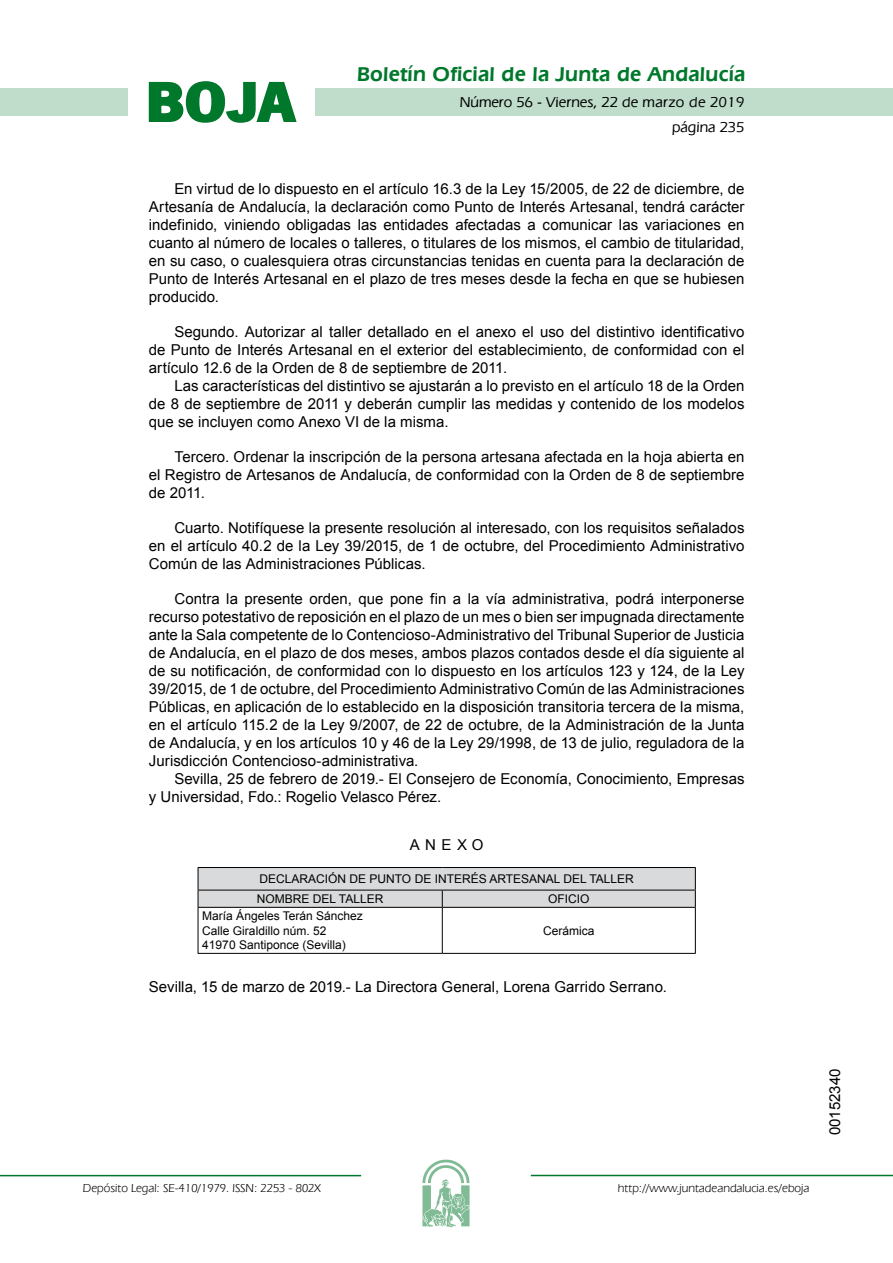
<style>
.page{position:relative;width:893px;height:1263px;background:#fff}
.page>*{position:absolute;margin:0;border:0;box-sizing:border-box;transform-origin:0 0}
.t1{font:700 57.75px "News Got T";color:#00782c;scale:1.14 1}
.t2{font:600 21px "Eras IT Cby BT";letter-spacing:.01em;color:#00782c}
.t3{font:15px/18px "Arial";color:#000;text-align:justify}
.t4{font:500 15px/24.5px "Eras IT Cby BT";color:#000;text-align:right}
.t5{font:12px/14.4px "Arial";color:#000}
.t6{font:12px "Eras IT Cby BT";color:#000}
</style>
<div class="page">
<div style="left:315px;top:88px;width:577px;height:28px;background:#bfddca"></div>
<div style="left:0;top:88px;width:128px;height:28px;background:#bfddca"></div>
<hr style="left:0;top:1175px;width:361px;height:1px;background:#00782c">
<svg style="left:422px;top:1159px;width:47px;height:68px"></svg>
<hr style="left:531px;top:1175px;width:361px;height:1px;background:#00782c">
<svg style="left:148px;top:81px;width:149px;height:42px"></svg>
<hr style="left:198px;top:867px;width:244px;height:1px;background:#000">
<hr style="left:442px;top:867px;width:253px;height:1px;background:#000">
<svg style="left:198px;top:868px;width:498px;height:39px;background:#d1d2d3"></svg>
<hr style="left:198px;top:907px;width:244px;height:1px;background:#000">
<hr style="left:198px;top:908px;width:1px;height:45px;background:#000">
<hr style="left:442px;top:907px;width:253px;height:1px;background:#000">
<hr style="left:442px;top:908px;width:1px;height:45px;background:#000">
<hr style="left:695px;top:908px;width:1px;height:45px;background:#000">
<hr style="left:198px;top:953px;width:244px;height:1px;background:#000">
<hr style="left:442px;top:953px;width:253px;height:1px;background:#000">
<h1 class="t1" style="left:145px;top:68px;width:133px">BOJA</h1>
<h2 class="t2" style="left:357px;top:62px;width:390px">Boletín Oficial de la Junta de Andalucía</h2>
<p class="t4" style="left:460px;top:90px;width:286px">Número 56 - Viernes, 22 de marzo de 2019 página 235</p>
<p class="t3" style="left:149px;top:180px;width:597px;text-indent:26px">En virtud de lo dispuesto en el artículo 16.3 de la Ley 15/2005, de 22 de diciembre, de Artesanía de Andalucía, la declaración como Punto de Interés Artesanal, tendrá carácter indefinido, viniendo obligadas las entidades afectadas a comunicar las variaciones en cuanto al número de locales o talleres, o titulares de los mismos, el cambio de titularidad, en su caso, o cualesquiera otras circunstancias tenidas en cuenta para la declaración de Punto de Interés Artesanal en el plazo de tres meses desde la fecha en que se hubiesen producido.</p>
<p class="t3" style="left:149px;top:323px;width:597px;text-indent:26px">Segundo. Autorizar al taller detallado en el anexo el uso del distintivo identificativo de Punto de Interés Artesanal en el exterior del establecimiento, de conformidad con el artículo 12.6 de la Orden de 8 de septiembre de 2011.</p>
<p class="t3" style="left:149px;top:377px;width:597px;text-indent:26px">Las características del distintivo se ajustarán a lo previsto en el artículo 18 de la Orden de 8 de septiembre de 2011 y deberán cumplir las medidas y contenido de los modelos que se incluyen como Anexo VI de la misma.</p>
<p class="t3" style="left:149px;top:448px;width:597px;text-indent:26px">Tercero. Ordenar la inscripción de la persona artesana afectada en la hoja abierta en el Registro de Artesanos de Andalucía, de conformidad con la Orden de 8 de septiembre de 2011.</p>
<p class="t3" style="left:149px;top:519px;width:597px;text-indent:26px">Cuarto. Notifíquese la presente resolución al interesado, con los requisitos señalados en el artículo 40.2 de la Ley 39/2015, de 1 de octubre, del Procedimiento Administrativo Común de las Administraciones Públicas.</p>
<p class="t3" style="left:149px;top:590px;width:597px;text-indent:26px">Contra la presente orden, que pone fin a la vía administrativa, podrá interponerse recurso potestativo de reposición en el plazo de un mes o bien ser impugnada directamente ante la Sala competente de lo Contencioso-Administrativo del Tribunal Superior de Justicia de Andalucía, en el plazo de dos meses, ambos plazos contados desde el día siguiente al de su notificación, de conformidad con lo dispuesto en los artículos 123 y 124, de la Ley 39/2015, de 1 de octubre, del Procedimiento Administrativo Común de las Administraciones Públicas, en aplicación de lo establecido en la disposición transitoria tercera de la misma, en el artículo 115.2 de la Ley 9/2007, de 22 de octubre, de la Administración de la Junta de Andalucía, y en los artículos 10 y 46 de la Ley 29/1998, de 13 de julio, reguladora de la Jurisdicción Contencioso-administrativa.</p>
<p class="t3" style="left:149px;top:770px;width:597px;text-indent:26px">Sevilla, 25 de febrero de 2019.- El Consejero de Economía, Conocimiento, Empresas y Universidad, Fdo.: Rogelio Velasco Pérez.</p>
<p class="t3" style="left:410px;top:836px;width:75px">ANEXO</p>
<p class="t5" style="left:257px;top:869px;width:378px;line-height:20px">DECLARACIÓN DE PUNTO DE INTERÉS ARTESANAL DEL TALLER<br>NOMBRE DEL TALLER</p>
<p class="t5" style="left:548px;top:892px;width:43px">OFICIO</p>
<p class="t5" style="left:202px;top:909px;width:162px">María Ángeles Terán Sánchez<br>Calle Giraldillo núm. 52<br>41970 Santiponce (Sevilla)</p>
<p class="t5" style="left:543px;top:923px;width:53px">Cerámica</p>
<p class="t3" style="left:149px;top:977px;width:519px">Sevilla, 15 de marzo de 2019.- La Directora General, Lorena Garrido Serrano.</p>
<p class="t6" style="left:83px;top:1181px;width:239px">Depósito Legal: SE-410/1979. ISSN: 2253 - 802X</p>
<p class="t6" style="left:618px;top:1181px;width:193px">http://www.juntadeandalucia.es/eboja</p>
<p class="t3" style="left:826px;top:1135px;width:68px;rotate:-90deg">00152340</p>
</div>
